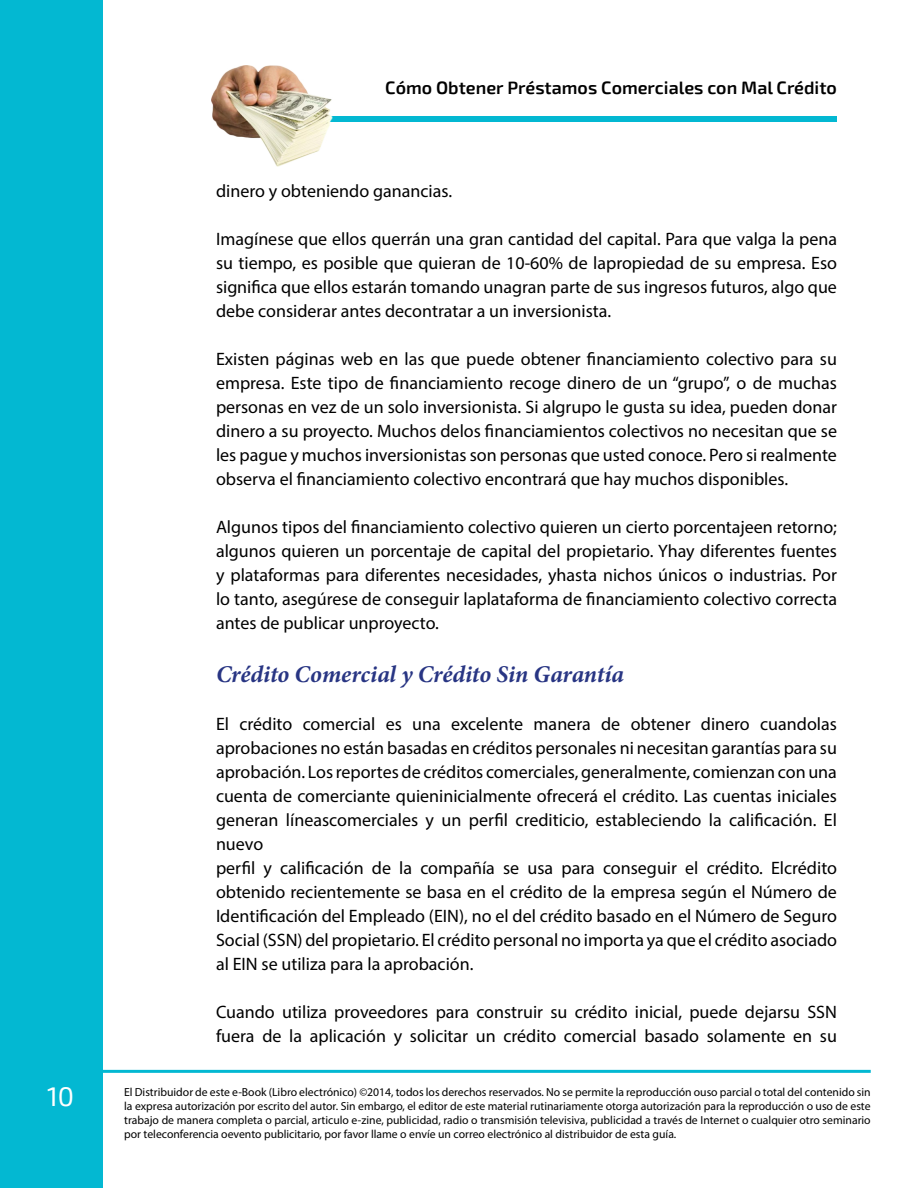
<style>
.page{position:relative;width:918px;height:1188px;background:#fff}
.page>*{position:absolute;margin:0;border:0;box-sizing:border-box;transform-origin:0 0}
.t1{font:27px "Exo 2";color:#fff}
.t2{font:italic 700 24px "Minion Pro";letter-spacing:-.005em;color:#283583}
.t3{font:18px/24px "Myriad Pro";color:#000;text-align:justify}
.t4{font:600 18px "Exo 2";color:#000}
.t5{font:11.7px/14.1px "Myriad Pro";color:#000;text-align:justify}
</style>
<div class="page">
<div style="left:0;top:0;width:103px;height:1188px;background:#03b8d2"></div>
<hr style="left:103px;top:1070px;width:768px;height:3px;background:#03b8d2">
<div style="left:216px;top:116px;width:621px;height:6px;background:#03b8d2"></div>
<img style="left:212px;top:66px;width:121px;height:100px">
<p class="t4" style="left:385px;top:77px;width:453px">Cómo Obtener Préstamos Comerciales con Mal Crédito</p>
<p class="t3" style="left:216px;top:179px;width:238px">dinero y obteniendo ganancias.</p>
<p class="t3" style="left:216px;top:227px;width:623px">Imagínese que ellos querrán una gran cantidad del capital. Para que valga la pena su tiempo, es posible que quieran de 10-60% de lapropiedad de su empresa. Eso significa que ellos estarán tomando unagran parte de sus ingresos futuros, algo que debe considerar antes decontratar a un inversionista.</p>
<p class="t3" style="left:216px;top:347px;width:623px">Existen páginas web en las que puede obtener financiamiento colectivo para su empresa. Este tipo de financiamiento recoge dinero de un “grupo”, o de muchas personas en vez de un solo inversionista. Si algrupo le gusta su idea, pueden donar dinero a su proyecto. Muchos delos financiamientos colectivos no necesitan que se les pague y muchos inversionistas son personas que usted conoce. Pero si realmente observa el financiamiento colectivo encontrará que hay muchos disponibles.</p>
<p class="t3" style="left:216px;top:515px;width:623px">Algunos tipos del financiamiento colectivo quieren un cierto porcentajeen retorno; algunos quieren un porcentaje de capital del propietario. Yhay diferentes fuentes y plataformas para diferentes necesidades, yhasta nichos únicos o industrias. Por lo tanto, asegúrese de conseguir laplataforma de financiamiento colectivo correcta antes de publicar unproyecto.</p>
<h2 class="t2" style="left:216px;top:657px;width:410px">Crédito Comercial y Crédito Sin Garantía</h2>
<p class="t3" style="left:216px;top:712px;width:623px;text-align:left">El crédito comercial es una excelente manera de obtener dinero cuandolas aprobaciones no están basadas en créditos personales ni necesitan garantías para su aprobación. Los reportes de créditos comerciales, generalmente, comienzan con una cuenta de comerciante quieninicialmente ofrecerá el crédito. Las cuentas iniciales generan líneascomerciales y un perfil crediticio, estableciendo la calificación. El nuevo<br>perfil y calificación de la compañía se usa para conseguir el crédito. Elcrédito obtenido recientemente se basa en el crédito de la empresa según el Número de Identificación del Empleado (EIN), no el del crédito basado en el Número de Seguro Social (SSN) del propietario. El crédito personal no importa ya que el crédito asociado al EIN se utiliza para la aprobación.</p>
<p class="t3" style="left:216px;top:1000px;width:623px">Cuando utiliza proveedores para construir su crédito inicial, puede dejarsu SSN fuera de la aplicación y solicitar un crédito comercial basado solamente en su</p>
<h1 class="t1" style="left:47px;top:1080px;width:29px">10</h1>
<p class="t5" style="left:124px;top:1084px;width:748px">El Distribuidor de este e-Book (Libro electrónico) ©2014, todos los derechos reservados. No se permite la reproducción ouso parcial o total del contenido sin la expresa autorización por escrito del autor. Sin embargo, el editor de este material rutinariamente otorga autorización para la reproducción o uso de este trabajo de manera completa o parcial, articulo e-zine, publicidad, radio o transmisión televisiva, publicidad a través de Internet o cualquier otro seminario por teleconferencia oevento publicitario, por favor llame o envíe un correo electrónico al distribuidor de esta guía.</p>
</div>
